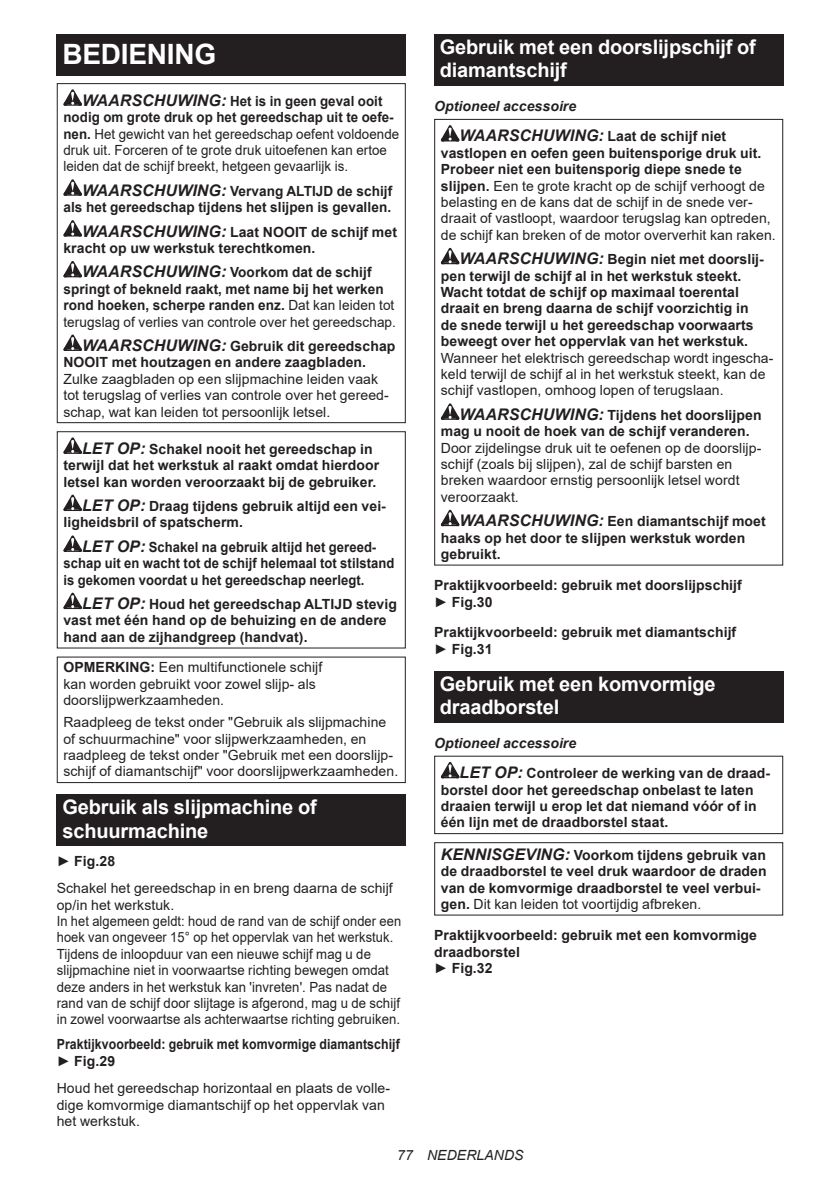
<style>
.page{position:relative;width:840px;height:1191px;background:#fff}
.page>*{position:absolute;margin:0;border:0;box-sizing:border-box;transform-origin:0 0}
.t1{font:700 28px "Arial";letter-spacing:-.01em;color:#fff}
.t2{font:700 20px/23.4px "Arial";letter-spacing:-.01em;color:#fff}
.t3{font:700 14px/16.4px "Arial";letter-spacing:.005em;color:#231f20}
.t4{font:14px/16.4px "Arial";letter-spacing:.005em;color:#231f20}
.t5{font:14px/16.4px "Arial";letter-spacing:.005em;color:#231f20;scale:.95 1}
.t6{font:700 14px/16.4px "Arial";letter-spacing:.005em;color:#231f20;scale:.93 1}
.t7{font:700 14px/16.4px "Arial";letter-spacing:.005em;color:#231f20;scale:.88 1}
.t8{font:italic 700 14px/30.6px "Arial";letter-spacing:.005em;color:#231f20}
.t9{font:italic 14px "Arial";letter-spacing:.005em;color:#231f20}
.s1{font-weight:700;font-style:italic;font-size:16px}
.s2{font-weight:700}
.s3{font-style:italic;font-size:16px}
.s4{font-weight:400}
.s5{font-size:16px}
.s6{font-style:normal}
.s7{font-style:italic}
</style>
<div class="page">
<div style="left:57px;top:34px;width:348px;height:41px;background:#231f20"></div>
<svg style="left:63px;top:89px;width:19px;height:17px"></svg>
<svg style="left:63px;top:179px;width:19px;height:17px"></svg>
<svg style="left:63px;top:220px;width:19px;height:16px"></svg>
<svg style="left:63px;top:261px;width:19px;height:16px"></svg>
<svg style="left:63px;top:334px;width:19px;height:17px"></svg>
<div style="left:57px;top:83px;width:348px;height:340px;border:1px solid #231f20"></div>
<svg style="left:63px;top:437px;width:19px;height:17px"></svg>
<svg style="left:63px;top:494px;width:19px;height:17px"></svg>
<svg style="left:63px;top:535px;width:19px;height:17px"></svg>
<svg style="left:63px;top:592px;width:19px;height:17px"></svg>
<div style="left:57px;top:431px;width:348px;height:217px;border:1px solid #231f20"></div>
<div style="left:57px;top:656px;width:348px;height:127px;border:1px solid #231f20"></div>
<div style="left:57px;top:794px;width:348px;height:52px;background:#231f20"></div>
<div style="left:434px;top:34px;width:348px;height:52px;background:#231f20"></div>
<svg style="left:440px;top:125px;width:19px;height:16px"></svg>
<svg style="left:440px;top:248px;width:19px;height:16px"></svg>
<svg style="left:440px;top:403px;width:19px;height:17px"></svg>
<svg style="left:440px;top:510px;width:19px;height:16px"></svg>
<div style="left:434px;top:119px;width:348px;height:446px;border:1px solid #231f20"></div>
<div style="left:434px;top:671px;width:348px;height:51px;background:#231f20"></div>
<svg style="left:440px;top:762px;width:19px;height:16px"></svg>
<div style="left:434px;top:755px;width:348px;height:79px;border:1px solid #231f20"></div>
<div style="left:434px;top:842px;width:348px;height:73px;border:1px solid #231f20"></div>
<h1 class="t1" style="left:62px;top:34px;width:155px">BEDIENING</h1>
<p class="t5" style="left:63px;top:92px;width:355px;text-indent:19px"><span class="s1">WAARSCHUWING:</span> <span class="s2">Het is in geen geval ooit nodig om grote druk op het gereedschap uit te oefe&shy;nen.</span> Het gewicht van het gereedschap oefent voldoende druk uit. Forceren of te grote druk uitoefenen kan ertoe leiden dat de schijf breekt, hetgeen gevaarlijk is.</p>
<p class="t3" style="left:63px;top:183px;width:330px;text-align:right"><span class="s3">WAARSCHUWING:</span> Vervang ALTIJD de schijf als het gereedschap tijdens het slijpen is gevallen.</p>
<p class="t3" style="left:63px;top:223px;width:335px;text-indent:19px"><span class="s3">WAARSCHUWING:</span> Laat NOOIT de schijf met kracht op uw werkstuk terechtkomen.</p>
<p class="t3" style="left:63px;top:264px;width:334px;text-indent:19px"><span class="s3">WAARSCHUWING:</span> Voorkom dat de schijf springt of bekneld raakt, met name bij het werken rond hoeken, scherpe randen enz. <span class="s4">Dat kan leiden tot terugslag of verlies van controle over het gereedschap.</span></p>
<p class="t3" style="left:63px;top:338px;width:333px;text-indent:19px"><span class="s3">WAARSCHUWING:</span> Gebruik dit gereedschap<br>NOOIT met houtzagen en andere zaagbladen.</p>
<p class="t4" style="left:63px;top:370px;width:326px">Zulke zaagbladen op een slijpmachine leiden vaak tot terugslag of verlies van controle over het gereed&shy;schap, wat kan leiden tot persoonlijk letsel.</p>
<p class="t3" style="left:63px;top:441px;width:317px;text-indent:19px"><span class="s3">LET OP:</span> Schakel nooit het gereedschap in terwijl dat het werkstuk al raakt omdat hierdoor letsel kan worden veroorzaakt bij de gebruiker.</p>
<p class="t3" style="left:63px;top:498px;width:324px;text-indent:19px"><span class="s3">LET OP:</span> Draag tijdens gebruik altijd een vei&shy;ligheidsbril of spatscherm.</p>
<p class="t6" style="left:63px;top:539px;width:357px;text-indent:19px"><span class="s3">LET OP:</span> Schakel na gebruik altijd het gereed&shy;schap uit en wacht tot de schijf helemaal tot stilstand is gekomen voordat u het gereedschap neerlegt.</p>
<p class="t3" style="left:63px;top:596px;width:335px;text-indent:19px"><span class="s3">LET OP:</span> Houd het gereedschap ALTIJD stevig vast met één hand op de behuizing en de andere hand aan de zijhandgreep (handvat).</p>
<p class="t4" style="left:63px;top:659px;width:260px"><span class="s2">OPMERKING:</span> Een multifunctionele schijf kan worden gebruikt voor zowel slijp- als doorslijpwerkzaamheden.</p>
<p class="t4" style="left:63px;top:714px;width:336px">Raadpleeg de tekst onder "Gebruik als slijpmachine of schuurmachine" voor slijpwerkzaamheden, en raadpleeg de tekst onder "Gebruik met een doorslijp&shy;schijf of diamantschijf" voor doorslijpwerkzaamheden.</p>
<h2 class="t2" style="left:62px;top:796px;width:256px">Gebruik als slijpmachine of schuurmachine</h2>
<p class="t4" style="left:57px;top:846px;width:337px;line-height:27.8px">► <span class="s2">Fig.28<br></span>Schakel het gereedschap in en breng daarna de schijf</p>
<p class="t4" style="left:57px;top:896px;width:346px">op/in het werkstuk.<br>In het algemeen geldt: houd de rand van de schijf onder een hoek van ongeveer 15° op het oppervlak van het werkstuk.<br>Tijdens de inloopduur van een nieuwe schijf mag u de slijpmachine niet in voorwaartse richting bewegen omdat deze anders in het werkstuk kan 'invreten'. Pas nadat de rand van de schijf door slijtage is afgerond, mag u de schijf in zowel voorwaartse als achterwaartse richting gebruiken.</p>
<p class="t7" style="left:57px;top:1036px;width:391px">Praktijkvoorbeeld: gebruik met komvormige diamantschijf <span class="s4">►</span> Fig.29</p>
<p class="t4" style="left:57px;top:1080px;width:335px">Houd het gereedschap horizontaal en plaats de volle&shy;dige komvormige diamantschijf op het oppervlak van het werkstuk.</p>
<h2 class="t2" style="left:439px;top:36px;width:317px">Gebruik met een doorslijpschijf of diamantschijf</h2>
<p class="t8" style="left:459px;top:91px;width:268px;text-indent:-25px">Optioneel accessoire<br><span class="s5">WAARSCHUWING:</span> <span class="s6">Laat de schijf niet</span></p>
<p class="t4" style="left:440px;top:145px;width:336px"><span class="s2">vastlopen en oefen geen buitensporige druk uit.<br>Probeer niet een buitensporig diepe snede te slijpen.</span> Een te grote kracht op de schijf verhoogt de belasting en de kans dat de schijf in de snede ver&shy;draait of vastloopt, waardoor terugslag kan optreden, de schijf kan breken of de motor oververhit kan raken.</p>
<p class="t3" style="left:440px;top:251px;width:324px;text-indent:19px"><span class="s3">WAARSCHUWING:</span> Begin niet met doorslij&shy;pen terwijl de schijf al in het werkstuk steekt.<br>Wacht totdat de schijf op maximaal toerental draait en breng daarna de schijf voorzichtig in de snede terwijl u het gereedschap voorwaarts beweegt over het oppervlak van het werkstuk.</p>
<p class="t4" style="left:440px;top:349px;width:334px">Wanneer het elektrisch gereedschap wordt ingescha&shy;keld terwijl de schijf al in het werkstuk steekt, kan de schijf vastlopen, omhoog lopen of terugslaan.</p>
<p class="t3" style="left:440px;top:407px;width:322px;text-indent:19px"><span class="s3">WAARSCHUWING:</span> Tijdens het doorslijpen mag u nooit de hoek van de schijf veranderen.</p>
<p class="t4" style="left:440px;top:439px;width:322px">Door zijdelingse druk uit te oefenen op de doorslijp&shy;schijf (zoals bij slijpen), zal de schijf barsten en breken waardoor ernstig persoonlijk letsel wordt veroorzaakt.</p>
<p class="t3" style="left:440px;top:513px;width:326px;text-indent:19px"><span class="s3">WAARSCHUWING:</span> Een diamantschijf moet haaks op het door te slijpen werkstuk worden gebruikt.</p>
<p class="t3" style="left:434px;top:577px;width:309px">Praktijkvoorbeeld: gebruik met doorslijpschijf <span class="s4">►</span> Fig.30</p>
<p class="t3" style="left:434px;top:624px;width:303px">Praktijkvoorbeeld: gebruik met diamantschijf <span class="s4">►</span> Fig.31</p>
<h2 class="t2" style="left:439px;top:672px;width:277px">Gebruik met een komvormige draadborstel</h2>
<p class="t3" style="left:459px;top:727px;width:312px;line-height:30.6px;text-indent:-25px"><span class="s7">Optioneel accessoire<br></span><span class="s3">LET OP:</span> Controleer de werking van de draad-</p>
<p class="t3" style="left:440px;top:781px;width:317px">borstel door het gereedschap onbelast te laten draaien terwijl u erop let dat niemand vóór of in één lijn met de draadborstel staat.</p>
<p class="t3" style="left:440px;top:846px;width:327px"><span class="s3">KENNISGEVING:</span> Voorkom tijdens gebruik van de draadborstel te veel druk waardoor de draden van de komvormige draadborstel te veel verbui&shy;gen. <span class="s4">Dit kan leiden tot voortijdig afbreken.</span></p>
<p class="t3" style="left:434px;top:927px;width:324px">Praktijkvoorbeeld: gebruik met een komvormige draadborstel<br><span class="s4">►</span> Fig.32</p>
<p class="t9" style="left:397px;top:1146px;width:128px">77 NEDERLANDS</p>
</div>
